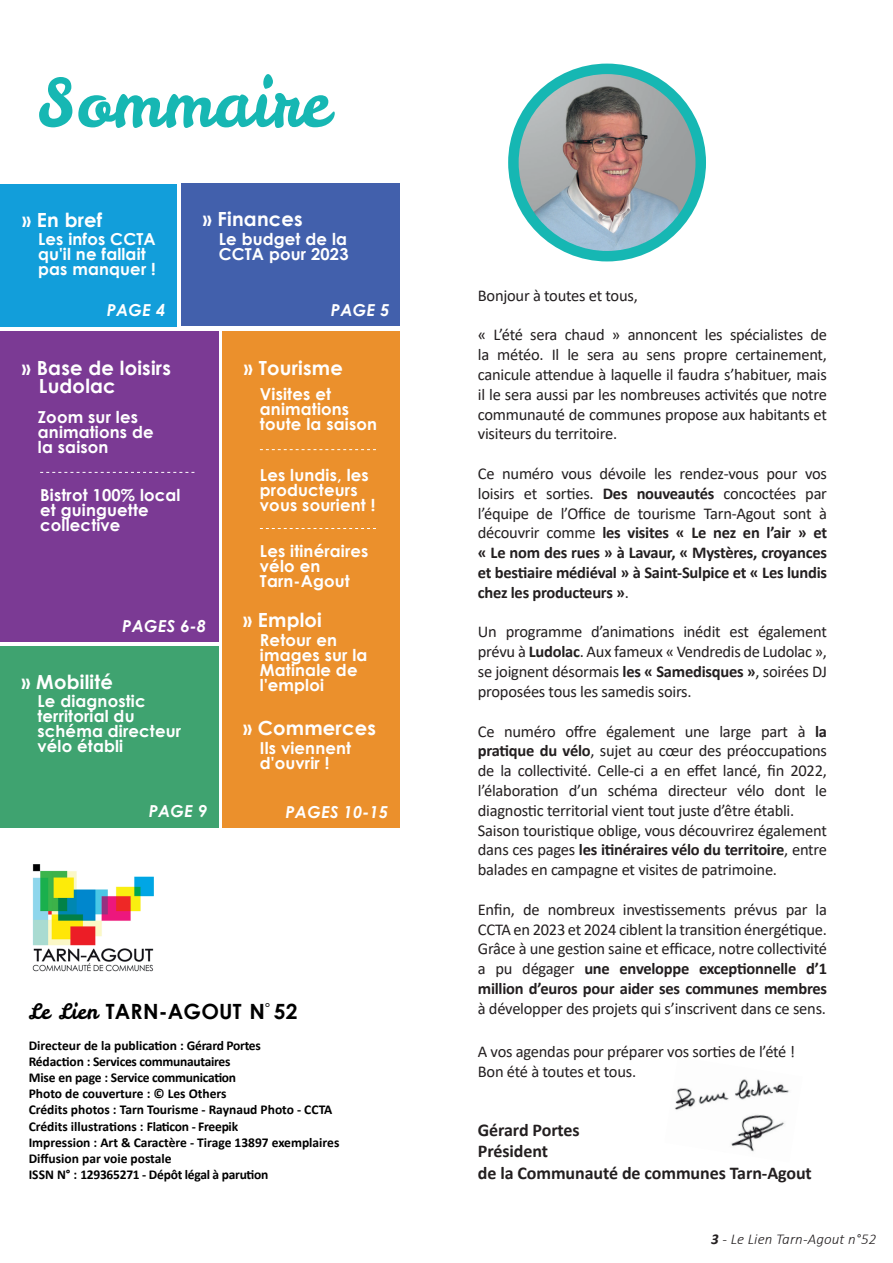
<style>
.page{position:relative;width:893px;height:1263px;background:#fff}
.page>*{position:absolute;margin:0;border:0;box-sizing:border-box;transform-origin:0 0}
.t1{font:66px "Leckerli One";color:#16b7b3}
.t2{font:700 21px "Century Gothic";letter-spacing:.01em;color:#000}
.t3{font:700 19.5px/18px "Century Gothic";letter-spacing:.01em;color:#fff}
.t4{font:700 18px/21.6px "Calibri";letter-spacing:-.005em;color:#231f20}
.t5{font:700 18px/16.5px "Century Gothic";letter-spacing:.01em;color:#fff}
.t6{font:16.5px/19.8px "Calibri";letter-spacing:-.015em;color:#231f20;text-align:justify}
.t7{font:700 16.5px/15px "Century Gothic";letter-spacing:.01em;color:#fff}
.t8{font:700 16.5px/19.8px "Calibri";letter-spacing:-.015em;color:#231f20;text-align:justify}
.t9{font:italic 700 16.5px "Century Gothic";letter-spacing:.01em;color:#fff}
.t10{font:italic 300 15px "Calibri";letter-spacing:.01em;color:#231f20}
.t11{font:700 13.5px/16.2px "Calibri";letter-spacing:-.01em;color:#000}
.s1{font-size:21px}
.s2{font-family:"Leckerli One";font-weight:400}
.s3{font-weight:400}
.s4{font-weight:700}
</style>
<div class="page">
<div style="left:0;top:331px;width:219px;height:311px;background:#7b3a94"></div>
<img style="left:513px;top:69px;width:188px;height:187px;border-radius:94px">
<div style="left:508px;top:64px;width:198px;height:197px;border:10px solid #16b7b3;border-radius:50%"></div>
<div style="left:1px;top:184px;width:176px;height:142px;background:#129eda"></div>
<img style="left:32px;top:864px;width:122px;height:108px">
<svg style="left:40px;top:472px;width:154px;height:1px"></svg>
<img style="left:675px;top:1079px;width:114px;height:73px">
<div style="left:181px;top:184px;width:219px;height:142px;background:#4260ac"></div>
<div style="left:0;top:646px;width:219px;height:181px;background:#3fa370"></div>
<div style="left:222px;top:331px;width:178px;height:497px;background:#eb902c"></div>
<svg style="left:260px;top:449px;width:116px;height:1px"></svg>
<svg style="left:260px;top:528px;width:116px;height:1px"></svg>
<h1 class="t1" style="left:37px;top:59px;width:293px">Sommaire</h1>
<p class="t3" style="left:203px;top:209px;width:102px">» Finances</p>
<p class="t7" style="left:219px;top:231px;width:131px">Le budget de la<br>CCTA pour 2023</p>
<p class="t3" style="left:22px;top:210px;width:82px">» En bref</p>
<p class="t5" style="left:201px;top:212px;width:153px"><span class="s1">»</span> Le schéma directeur vélo en<br>Tarn-Agout</p>
<p class="t7" style="left:38px;top:231px;width:119px">Les infos CCTA qu'il ne fallait pas manquer !</p>
<p class="t9" style="left:107px;top:298px;width:60px">PAGE 4</p>
<p class="t3" style="left:39px;top:358px;width:134px;text-indent:-17px">» Base de loisirs<br>Ludolac</p>
<p class="t7" style="left:38px;top:409px;width:117px">Zoom sur les animations de la saison</p>
<p class="t7" style="left:40px;top:486px;width:142px">Bistrot 100% local et guinguette collective</p>
<p class="t9" style="left:122px;top:613px;width:85px">PAGES 6-8</p>
<p class="t3" style="left:21px;top:672px;width:93px">» Mobilité</p>
<p class="t7" style="left:37px;top:693px;width:145px">Le diagnostic territorial du schéma directeur vélo établi</p>
<p class="t9" style="left:149px;top:799px;width:60px">PAGE 9</p>
<p class="t9" style="left:331px;top:298px;width:60px">PAGE 5</p>
<p class="t3" style="left:244px;top:358px;width:100px">» Tourisme</p>
<p class="t7" style="left:260px;top:386px;width:119px">Visites et animations toute la saison</p>
<p class="t7" style="left:260px;top:466px;width:117px">Les lundis, les producteurs vous sourient !</p>
<p class="t7" style="left:260px;top:543px;width:110px">Les itinéraires vélo en<br>Tarn-Agout</p>
<p class="t3" style="left:243px;top:610px;width:80px">» Emploi</p>
<p class="t7" style="left:260px;top:632px;width:109px">Retour en images sur la<br>Matinale de l'emploi</p>
<p class="t3" style="left:243px;top:718px;width:134px">» Commerces</p>
<p class="t7" style="left:260px;top:739px;width:93px">Ils viennent d'ouvrir !</p>
<p class="t9" style="left:286px;top:799px;width:104px">PAGES 10-15</p>
<p class="t2" style="left:29px;top:996px;width:270px"><span class="s2">Le</span> <span class="s2">L</span><span class="s2">ien</span> TARN-AGOUT N<sup>°</sup> 52</p>
<p class="t11" style="left:29px;top:1037px;width:312px">Directeur de la publication : Gérard Portes<br>Rédaction : Services communautaires<br>Mise en page : Service communication<br>Photo de couverture : © Les Others<br>Crédits photos : Tarn Tourisme - Raynaud Photo - CCTA Crédits illustrations : Flaticon - Freepik<br>Impression : Art &amp; Caractère - Tirage 13897 exemplaires Diffusion par voie postale<br>ISSN N° : 129365271 - Dépôt légal à parution</p>
<p class="t6" style="left:478px;top:285px;width:161px">Bonjour à toutes et tous,</p>
<p class="t6" style="left:478px;top:325px;width:351px">« L’été sera chaud » annoncent les spécialistes de la météo. Il le sera au sens propre certainement, canicule attendue à laquelle il faudra s’habituer, mais il le sera aussi par les nombreuses activités que notre communauté de communes propose aux habitants et visiteurs du territoire.</p>
<p class="t8" style="left:478px;top:463px;width:351px"><span class="s3">Ce numéro vous dévoile les rendez-vous pour vos loisirs et sorties.</span> Des nouveautés <span class="s3">concoctées par l’équipe de l’Office de tourisme Tarn-Agout sont à découvrir comme</span> les visites « Le nez en l’air » et « Le nom des rues » à Lavaur, « Mystères, croyances et bestiaire médiéval » à Saint-Sulpice et « Les lundis chez les producteurs »<span class="s3">.</span></p>
<p class="t6" style="left:478px;top:622px;width:351px">Un programme d’animations inédit est également prévu à <span class="s4">Ludolac</span>. Aux fameux « Vendredis de Ludolac », se joignent désormais <span class="s4">les « Samedisques »</span>, soirées DJ proposées tous les samedis soirs.</p>
<p class="t6" style="left:478px;top:721px;width:351px;text-align:left">Ce numéro offre également une large part à <span class="s4">la pratique du vélo</span>, sujet au cœur des préoccupations de la collectivité. Celle-ci a en effet lancé, fin 2022, l’élaboration d’un schéma directeur vélo dont le diagnostic territorial vient tout juste d’être établi.<br>Saison touristique oblige, vous découvrirez également dans ces pages <span class="s4">les itinéraires vélo du territoire</span>, entre balades en campagne et visites de patrimoine.</p>
<p class="t6" style="left:478px;top:899px;width:351px">Enfin, de nombreux investissements prévus par la CCTA en 2023 et 2024 ciblent la transition énergétique.<br>Grâce à une gestion saine et efficace, notre collectivité a pu dégager <span class="s4">une enveloppe exceptionnelle d’1 million d’euros pour aider ses communes membres</span></p>
<p class="t6" style="left:478px;top:998px;width:350px">à développer des projets qui s’inscrivent dans ce sens.</p>
<p class="t6" style="left:478px;top:1041px;width:319px">A vos agendas pour préparer vos sorties de l’été !<br>Bon été à toutes et tous.</p>
<p class="t4" style="left:478px;top:1118px;width:335px">Gérard Portes<br>Président<br>de la Communauté de communes Tarn-Agout</p>
<p class="t10" style="left:711px;top:1229px;width:167px"><span class="s4">3</span> - Le Lien Tarn-Agout n°52</p>
</div>
